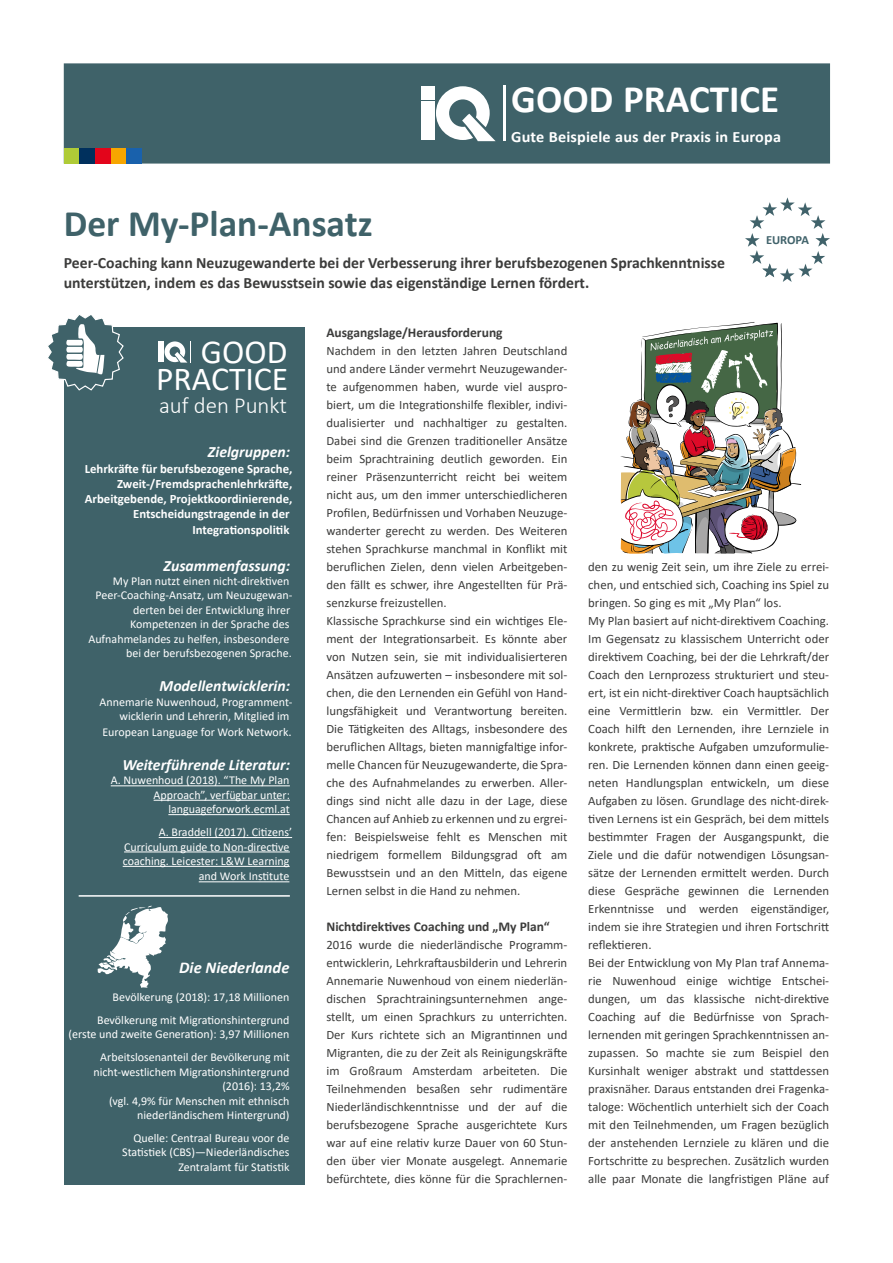
<style>
.page{position:relative;width:893px;height:1263px;background:#fff}
.page>*{position:absolute;margin:0;border:0;box-sizing:border-box;transform-origin:0 0}
.t1{font:700 39px "Calibri";color:#fff}
.t2{font:700 37.5px "Calibri";color:#3f6269}
.t3{font:33.6px/27.2px "Calibri";color:#fff;text-align:right}
.t4{font:300 22.95px "Calibri";color:#fff}
.t5{font:italic 700 16.5px "Calibri";color:#fff}
.t6{font:700 15.75px/19.5px "Calibri";color:#3c3c3b}
.t7{font:italic 700 15.75px "Calibri";color:#fff}
.t8{font:700 15.75px "Calibri";letter-spacing:.01em;color:#fff}
.t9{font:700 13.5px "Calibri";color:#3c3c3b}
.t10{font:12.75px/18px "Calibri";color:#3c3c3b}
.t11{font:700 12.75px/15.3px "Calibri";color:#fff;text-align:right}
.t12{font:700 12.45px "Calibri";color:#40626a}
.t13{font:12px/14.4px "Calibri";color:#fff;text-align:right}
.s1{font-size:12.9px}
</style>
<div class="page">
<div style="left:64px;top:63px;width:766px;height:101px;background:#3f6269"></div>
<div style="left:95px;top:148px;width:16px;height:16px;background:#e3051b"></div>
<div style="left:64px;top:148px;width:15px;height:16px;background:#afcb37"></div>
<div style="left:111px;top:148px;width:15px;height:16px;background:#f7a600"></div>
<div style="left:126px;top:148px;width:16px;height:16px;background:#1961ac"></div>
<div style="left:79px;top:148px;width:16px;height:16px;background:#00305d"></div>
<div style="left:421px;top:102px;width:13px;height:38px;background:#fff"></div>
<div style="left:421px;top:86px;width:13px;height:13px;background:#fff"></div>
<svg style="left:436px;top:86px;width:60px;height:55px"></svg>
<hr style="left:503px;top:86px;width:2px;height:55px;background:#fff">
<div style="left:64px;top:327px;width:241px;height:857px;background:#3f6269"></div>
<hr style="left:111px;top:785px;width:179px;height:1px;background:#fff">
<hr style="left:154px;top:800px;width:136px;height:1px;background:#fff">
<hr style="left:168px;top:814px;width:122px;height:1px;background:#fff">
<hr style="left:159px;top:837px;width:133px;height:1px;background:#fff">
<hr style="left:124px;top:851px;width:166px;height:1px;background:#fff">
<hr style="left:123px;top:866px;width:167px;height:1px;background:#fff">
<hr style="left:199px;top:881px;width:90px;height:1px;background:#fff">
<svg style="left:48px;top:315px;width:76px;height:76px"></svg>
<svg style="left:159px;top:341px;width:32px;height:22px"></svg>
<hr style="left:79px;top:895px;width:211px;height:2px;background:#fff">
<svg style="left:97px;top:906px;width:71px;height:82px"></svg>
<svg style="left:745px;top:197px;width:85px;height:85px"></svg>
<img style="left:620px;top:322px;width:181px;height:231px">
<h2 class="t2" style="left:64px;top:197px;width:310px">Der My-Plan-Ansatz</h2>
<h1 class="t1" style="left:511px;top:72px;width:269px">GOOD PRACTICE</h1>
<p class="t8" style="left:511px;top:126px;width:271px">Gute Beispiele aus der Praxis in Europa</p>
<p class="t12" style="left:766px;top:231px;width:45px">EUROPA</p>
<p class="t6" style="left:64px;top:253px;width:663px">Peer-Coaching kann Neuzugewanderte bei der Verbesserung ihrer berufsbezogenen Sprachkenntnisse unterstützen, indem es das Bewusstsein sowie das eigenständige Lernen fördert.</p>
<h3 class="t3" style="left:156px;top:337px;width:134px">GOOD<br>PRACTICE</h3>
<h3 class="t4" style="left:159px;top:391px;width:129px">auf den Punkt</h3>
<p class="t7" style="left:208px;top:441px;width:84px">Zielgruppen:</p>
<p class="t11" style="left:85px;top:460px;width:209px">Lehrkräfte für berufsbezogene Sprache, Zweit-/Fremdsprachenlehrkräfte, Arbeitgebende, Projektkoordinierende, Entscheidungstragende in der Integrationspolitik</p>
<p class="t7" style="left:164px;top:554px;width:128px">Zusammenfassung:</p>
<p class="t13" style="left:88px;top:573px;width:205px">My Plan nutzt einen nicht-direktiven Peer-Coaching-Ansatz, um Neuzugewan&shy;derten bei der Entwicklung ihrer Kompetenzen in der Sprache des Aufnahmelandes zu helfen, insbesondere bei der berufsbezogenen Sprache.</p>
<p class="t7" style="left:160px;top:675px;width:132px">Modellentwicklerin:</p>
<p class="t13" style="left:100px;top:694px;width:194px;line-height:15px">Annemarie Nuwenhoud, Programment&shy;wicklerin und Lehrerin, Mitglied im<br>European Language for Work Network<span class="s1">.</span></p>
<p class="t7" style="left:122px;top:754px;width:169px">Weiterführende Literatur:</p>
<p class="t13" style="left:111px;top:773px;width:181px">A. Nuwenhoud (2018). “The My Plan<br>Approach”, verfügbar unter: languageforwork.ecml.at</p>
<p class="t13" style="left:123px;top:824px;width:171px">A. Braddell (2017). Citizens’<br>Curriculum guide to Non-directive coaching. Leicester: L&amp;W Learning and Work Institute</p>
<p class="t5" style="left:179px;top:955px;width:112px">Die Niederlande</p>
<p class="t13" style="left:97px;top:985px;width:194px;line-height:23px">Bevölkerung (2018): 17,18 Millionen<br>Bevölkerung mit Migrationshintergrund</p>
<p class="t13" style="left:69px;top:1023px;width:223px;line-height:23px">(erste und zweite Generation): 3,97 Millionen<br>Arbeitslosenanteil der Bevölkerung mit</p>
<p class="t13" style="left:93px;top:1064px;width:198px">nicht-westlichem Migrationshintergrund (2016): 13,2%<br>(vgl. 4,9% für Menschen mit ethnisch niederländischem Hintergrund)</p>
<p class="t13" style="left:122px;top:1130px;width:169px">Quelle: Centraal Bureau voor de<br>Statistiek (CBS)—Niederländisches<br>Zentralamt für Statistik</p>
<p class="t9" style="left:326px;top:323px;width:178px">Ausgangslage/Herausforderung</p>
<p class="t10" style="left:326px;top:341px;width:242px">Nachdem in den letzten Jahren Deutschland und andere Länder vermehrt Neuzugewander&shy;te aufgenommen haben, wurde viel auspro&shy;biert, um die Integrationshilfe flexibler, indivi&shy;dualisierter und nachhaltiger zu gestalten.<br>Dabei sind die Grenzen traditioneller Ansätze beim Sprachtraining deutlich geworden. Ein reiner Präsenzunterricht reicht bei weitem nicht aus, um den immer unterschiedlicheren Profilen, Bedürfnissen und Vorhaben Neuzuge&shy;wanderter gerecht zu werden. Des Weiteren stehen Sprachkurse manchmal in Konflikt mit beruflichen Zielen, denn vielen Arbeitgeben&shy;den fällt es schwer, ihre Angestellten für Prä&shy;senzkurse freizustellen.<br>Klassische Sprachkurse sind ein wichtiges Ele&shy;ment der Integrationsarbeit. Es könnte aber von Nutzen sein, sie mit individualisierteren Ansätzen aufzuwerten – insbesondere mit sol&shy;chen, die den Lernenden ein Gefühl von Hand&shy;lungsfähigkeit und Verantwortung bereiten.<br>Die Tätigkeiten des Alltags, insbesondere des beruflichen Alltags, bieten mannigfaltige infor&shy;melle Chancen für Neuzugewanderte, die Spra&shy;che des Aufnahmelandes zu erwerben. Aller&shy;dings sind nicht alle dazu in der Lage, diese Chancen auf Anhieb zu erkennen und zu ergrei&shy;fen: Beispielsweise fehlt es Menschen mit niedrigem formellem Bildungsgrad oft am Bewusstsein und an den Mitteln, das eigene Lernen selbst in die Hand zu nehmen.</p>
<p class="t9" style="left:326px;top:917px;width:225px">Nichtdirektives Coaching und „My Plan“</p>
<p class="t10" style="left:326px;top:935px;width:242px;text-align:justify">2016 wurde die niederländische Programm&shy;entwicklerin, Lehrkraftausbilderin und Lehrerin Annemarie Nuwenhoud von einem niederlän&shy;dischen Sprachtrainingsunternehmen ange&shy;stellt, um einen Sprachkurs zu unterrichten.<br>Der Kurs richtete sich an Migrantinnen und Migranten, die zu der Zeit als Reinigungskräfte im Großraum Amsterdam arbeiteten. Die Teilnehmenden besaßen sehr rudimentäre Niederländischkenntnisse und der auf die berufsbezogene Sprache ausgerichtete Kurs war auf eine relativ kurze Dauer von 60 Stun&shy;den über vier Monate ausgelegt. Annemarie befürchtete, dies könne für die Sprachlernen-</p>
<p class="t10" style="left:588px;top:558px;width:242px">den zu wenig Zeit sein, um ihre Ziele zu errei&shy;chen, und entschied sich, Coaching ins Spiel zu bringen. So ging es mit „My Plan“ los.<br>My Plan basiert auf nicht-direktivem Coaching.<br>Im Gegensatz zu klassischem Unterricht oder direktivem Coaching, bei der die Lehrkraft/der Coach den Lernprozess strukturiert und steu&shy;ert, ist ein nicht-direktiver Coach hauptsächlich eine Vermittlerin bzw. ein Vermittler. Der Coach hilft den Lernenden, ihre Lernziele in konkrete, praktische Aufgaben umzuformulie&shy;ren. Die Lernenden können dann einen geeig&shy;neten Handlungsplan entwickeln, um diese Aufgaben zu lösen. Grundlage des nicht-direk&shy;tiven Lernens ist ein Gespräch, bei dem mittels bestimmter Fragen der Ausgangspunkt, die Ziele und die dafür notwendigen Lösungsan&shy;sätze der Lernenden ermittelt werden. Durch diese Gespräche gewinnen die Lernenden Erkenntnisse und werden eigenständiger, indem sie ihre Strategien und ihren Fortschritt reflektieren.<br>Bei der Entwicklung von My Plan traf Annema&shy;rie Nuwenhoud einige wichtige Entschei&shy;dungen, um das klassische nicht-direktive Coaching auf die Bedürfnisse von Sprach&shy;lernenden mit geringen Sprachkenntnissen an&shy;zupassen. So machte sie zum Beispiel den Kursinhalt weniger abstrakt und stattdessen praxisnäher. Daraus entstanden drei Fragenka&shy;taloge: Wöchentlich unterhielt sich der Coach mit den Teilnehmenden, um Fragen bezüglich der anstehenden Lernziele zu klären und die Fortschritte zu besprechen. Zusätzlich wurden alle paar Monate die langfristigen Pläne auf</p>
</div>
